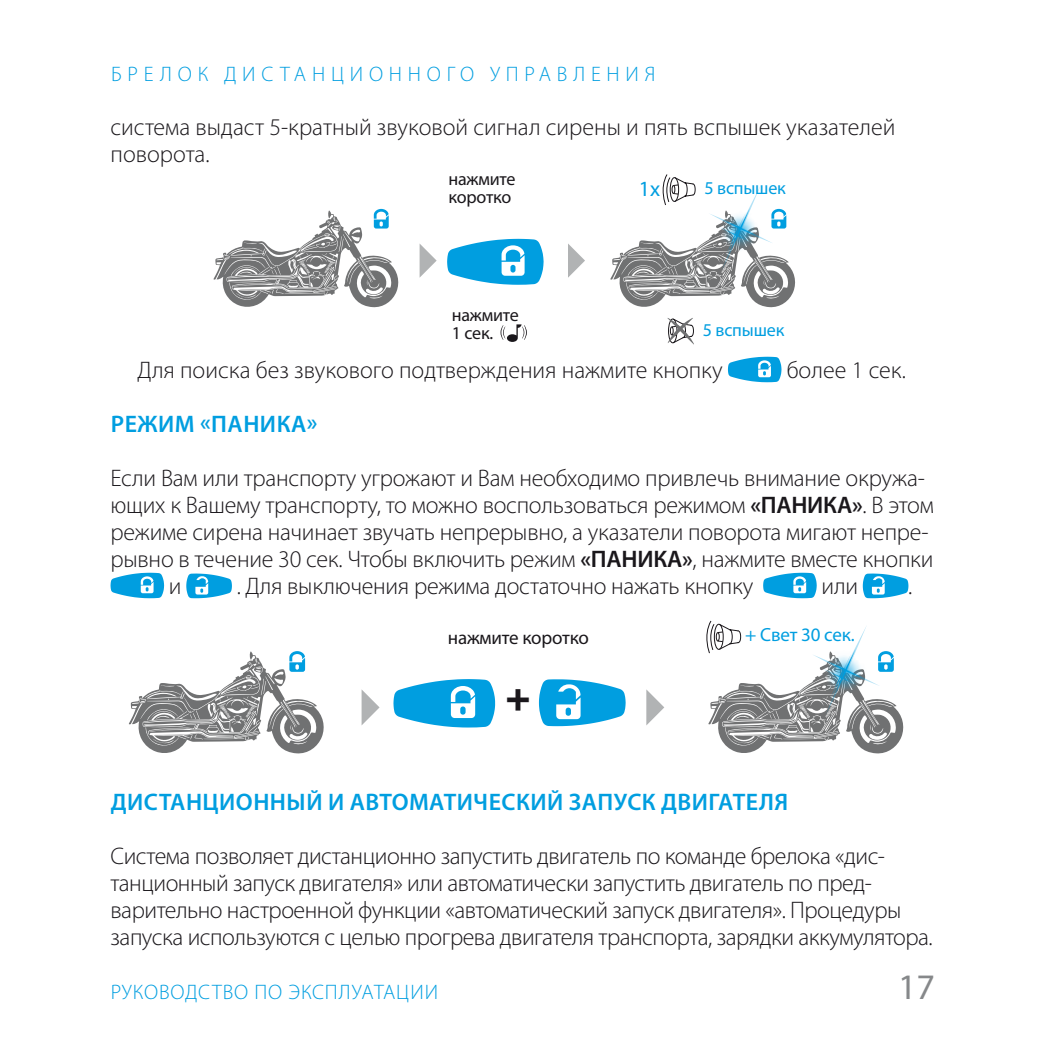
<style>
.page{position:relative;width:1063px;height:1063px;background:#fff}
.page>*{position:absolute;margin:0;border:0;box-sizing:border-box;transform-origin:0 0}
.t1{font:36px "Myriad Pro";color:#86888a}
.t2{font:35.7px "Magistral Black C";color:#1a171b}
.t3{font:300 24px/27px "Myriad Pro";letter-spacing:-.01em;color:#1a171b}
.t4{font:600 24px "Myriad Pro";letter-spacing:.02em;color:#009ee0}
.t5{font:21.9px "Myriad Pro";color:#009ee0}
.t6{font:300 21px "Myriad Pro";letter-spacing:.275em;color:#009ee0}
.t7{font:300 21px "Myriad Pro";letter-spacing:.045em;color:#009ee0}
.t8{font:18.9px "Myriad Pro";letter-spacing:-.01em;color:#1a171b}
.t9{font:18.9px "Myriad Pro";letter-spacing:-.01em;color:#009ee0}
.t10{font:18px/18px "Myriad Pro";letter-spacing:-.01em;color:#1a171b}
.t11{font:18px "Myriad Pro";letter-spacing:-.01em;color:#009ee0}
.s1{font-weight:600}
</style>
<div class="page">
<svg style="left:728px;top:357px;width:54px;height:25px"></svg>
<svg style="left:111px;top:573px;width:53px;height:25px"></svg>
<svg style="left:186px;top:574px;width:46px;height:24px"></svg>
<svg style="left:763px;top:573px;width:54px;height:25px"></svg>
<svg style="left:863px;top:574px;width:45px;height:24px"></svg>
<svg style="left:667px;top:318px;width:27px;height:27px"></svg>
<svg style="left:501px;top:324px;width:26px;height:18px"></svg>
<svg style="left:420px;top:244px;width:17px;height:33px"></svg>
<svg style="left:568px;top:243px;width:17px;height:35px"></svg>
<svg style="left:447px;top:239px;width:97px;height:46px"></svg>
<svg style="left:214px;top:209px;width:185px;height:99px"></svg>
<svg style="left:610px;top:174px;width:179px;height:134px"></svg>
<img style="left:671px;top:174px;width:125px;height:125px">
<svg style="left:362px;top:690px;width:18px;height:35px"></svg>
<svg style="left:646px;top:689px;width:18px;height:36px"></svg>
<svg style="left:393px;top:679px;width:102px;height:49px"></svg>
<svg style="left:539px;top:679px;width:87px;height:47px"></svg>
<svg style="left:129px;top:651px;width:195px;height:103px"></svg>
<svg style="left:706px;top:620px;width:191px;height:134px"></svg>
<img style="left:773px;top:620px;width:131px;height:125px">
<p class="t6" style="left:111px;top:61px;width:546px">БРЕЛОК ДИСТАНЦИОННОГО УПРАВЛЕНИЯ</p>
<p class="t3" style="left:111px;top:113px;width:786px">система выдаст 5-кратный звуковой сигнал сирены и пять вспышек указателей поворота.</p>
<p class="t10" style="left:448px;top:170px;width:69px">нажмите коротко</p>
<p class="t10" style="left:452px;top:306px;width:69px">нажмите<br>1 сек.</p>
<p class="t5" style="left:639px;top:175px;width:23px">1x</p>
<p class="t11" style="left:704px;top:177px;width:83px">5 вспышек</p>
<p class="t11" style="left:703px;top:319px;width:83px">5 вспышек</p>
<p class="t3" style="left:138px;top:356px;width:587px">Для поиска без звукового подтверждения нажмите кнопку</p>
<p class="t3" style="left:787px;top:356px;width:121px">более 1 сек.</p>
<p class="t4" style="left:111px;top:409px;width:208px">РЕЖИМ «ПАНИКА»</p>
<p class="t3" style="left:111px;top:464px;width:816px">Если Вам или транспорту угрожают и Вам необходимо привлечь внимание окружа-</p>
<p class="t3" style="left:111px;top:491px;width:825px">ющих к Вашему транспорту, то можно воспользоваться режимом <span class="s1">«ПАНИКА»</span>. В этом</p>
<p class="t3" style="left:111px;top:518px;width:819px">режиме сирена начинает звучать непрерывно, а указатели поворота мигают непре-</p>
<p class="t3" style="left:111px;top:545px;width:824px">рывно в течение 30 сек. Чтобы включить режим <span class="s1">«ПАНИКА»</span>, нажмите вместе кнопки</p>
<p class="t3" style="left:169px;top:572px;width:14px">и</p>
<p class="t3" style="left:237px;top:572px;width:518px">. Для выключения режима достаточно нажать кнопку</p>
<p class="t3" style="left:821px;top:572px;width:38px">или</p>
<p class="t3" style="left:908px;top:572px;width:6px">.</p>
<p class="t8" style="left:448px;top:626px;width:142px">нажмите коротко</p>
<p class="t9" style="left:745px;top:623px;width:111px">+ Свет 30 сек.</p>
<h2 class="t2" style="left:506px;top:675px;width:27px">+</h2>
<p class="t4" style="left:111px;top:787px;width:679px">ДИСТАНЦИОННЫЙ И АВТОМАТИЧЕСКИЙ ЗАПУСК ДВИГАТЕЛЯ</p>
<p class="t3" style="left:111px;top:842px;width:824px">Система позволяет дистанционно запустить двигатель по команде брелока «дис&shy;танционный запуск двигателя» или автоматически запустить двигатель по пред&shy;варительно настроенной функции «автоматический запуск двигателя». Процедуры запуска используются с целью прогрева двигателя транспорта, зарядки аккумулятора.</p>
<p class="t7" style="left:111px;top:979px;width:329px">РУКОВОДСТВО ПО ЭКСПЛУАТАЦИИ</p>
<h1 class="t1" style="left:898px;top:965px;width:38px">17</h1>
</div>
